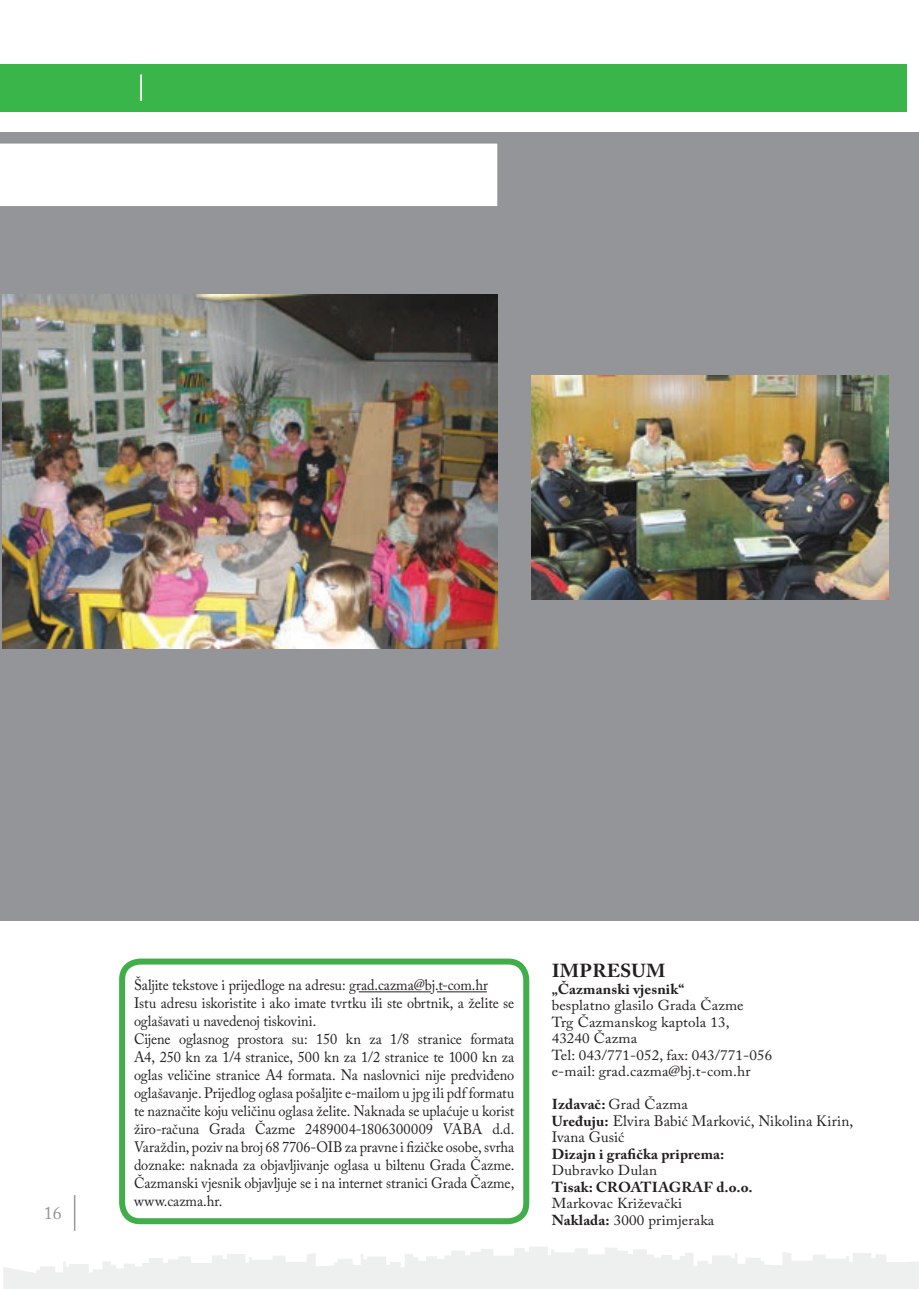
<style>
.page{position:relative;width:919px;height:1289px;background:#fff}
.page>*{position:absolute;margin:0;border:0;box-sizing:border-box;transform-origin:0 0}
.t1{font:700 18.75px "Adobe Caslon Pro";letter-spacing:.01em;color:#231f20;scale:1.04 1}
.t2{font:18px "Adobe Caslon Pro";color:#939598}
.t3{font:15px/18px "Adobe Caslon Pro";letter-spacing:-.005em;color:#231f20;scale:.95 1}
.t4{font:15px/16.5px "Adobe Caslon Pro";letter-spacing:-.005em;color:#231f20}
.t5{font:14.4px/16.5px "Adobe Caslon Pro";letter-spacing:.01em;color:#231f20;scale:1.04 1}
.t6{font:700 14.4px "Adobe Caslon Pro";letter-spacing:.01em;color:#231f20;scale:1.04 1}
.s1{font-weight:700}
.s2{font-weight:700;font-size:14.4px}
</style>
<div class="page">
<svg style="left:3px;top:1171px;width:915px;height:117px"></svg>
<hr style="left:74px;top:1194px;width:1px;height:36px;background:#97999c">
<div style="left:0;top:64px;width:906px;height:48px;background:#3ab54a"></div>
<hr style="left:140px;top:74px;width:2px;height:27px;background:#fff">
<div style="left:1px;top:133px;width:917px;height:788px;background:#939598"></div>
<div style="left:1px;top:144px;width:495px;height:61px;background:#fff"></div>
<div style="left:0;top:144px;width:497px;height:62px;border:1px solid #fff"></div>
<div style="left:119px;top:958px;width:410px;height:266px;border:6px solid #40ae49;border-radius:18px"></div>
<hr style="left:358px;top:991px;width:73px;height:1px;background:#231f20">
<hr style="left:437px;top:991px;width:50px;height:1px;background:#231f20">
<img style="left:3px;top:295px;width:494px;height:353px">
<img style="left:531px;top:376px;width:357px;height:224px">
<p class="t2" style="left:44px;top:1201px;width:20px">16</p>
<p class="t3" style="left:134px;top:975px;width:402px">Šaljite tekstove i prijedloge na adresu: grad.cazma@bj.t-com.hr<br>Istu adresu iskoristite i ako imate tvrtku ili ste obrtnik, a želite se oglašavati u navedenoj tiskovini.<br>Cijene oglasnog prostora su: 150 kn za 1/8 stranice formata A4, 250 kn za 1/4 stranice, 500 kn za 1/2 stranice te 1000 kn za oglas veličine stranice A4 formata. Na naslovnici nije predviđeno oglašavanje. Prijedlog oglasa pošaljite e-mailom u jpg ili pdf formatu te naznačite koju veličinu oglasa želite. Naknada se uplaćuje u korist žiro-računa Grada Čazme 2489004-1806300009 VABA d.d.<br>Varaždin, poziv na broj 68 7706-OIB za pravne i fizičke osobe, svrha doznake: naknada za objavljivanje oglasa u biltenu Grada Čazme.<br>Čazmanski vjesnik objavljuje se i na internet stranici Grada Čazme, www.cazma.hr.</p>
<p class="t1" style="left:551px;top:959px;width:111px">IMPRESUM</p>
<p class="t6" style="left:551px;top:980px;width:129px">„Čazmanski vjesnik“</p>
<p class="t5" style="left:551px;top:997px;width:213px">besplatno glasilo Grada Čazme<br>Trg Čazmanskog kaptola 13,<br>43240 Čazma<br>Tel: 043/771-052, fax: 043/771-056 e-mail: grad.cazma@bj.t-com.hr</p>
<p class="t5" style="left:551px;top:1096px;width:132px"><span class="s1">Izdavač:</span> Grad Čazma</p>
<p class="t4" style="left:551px;top:1112px;width:303px"><span class="s2">Uređuju:</span> Elvira Babić Marković, Nikolina Kirin,<br>Ivana Gusić</p>
<p class="t6" style="left:551px;top:1145px;width:168px">Dizajn i grafička priprema:</p>
<p class="t5" style="left:551px;top:1162px;width:103px">Dubravko Dulan</p>
<p class="t6" style="left:551px;top:1178px;width:195px">Tisak: CROATIAGRAF d.o.o.</p>
<p class="t5" style="left:551px;top:1195px;width:158px">Markovac Križevački<br><span class="s1">Naklada:</span> 3000 primjeraka</p>
</div>
